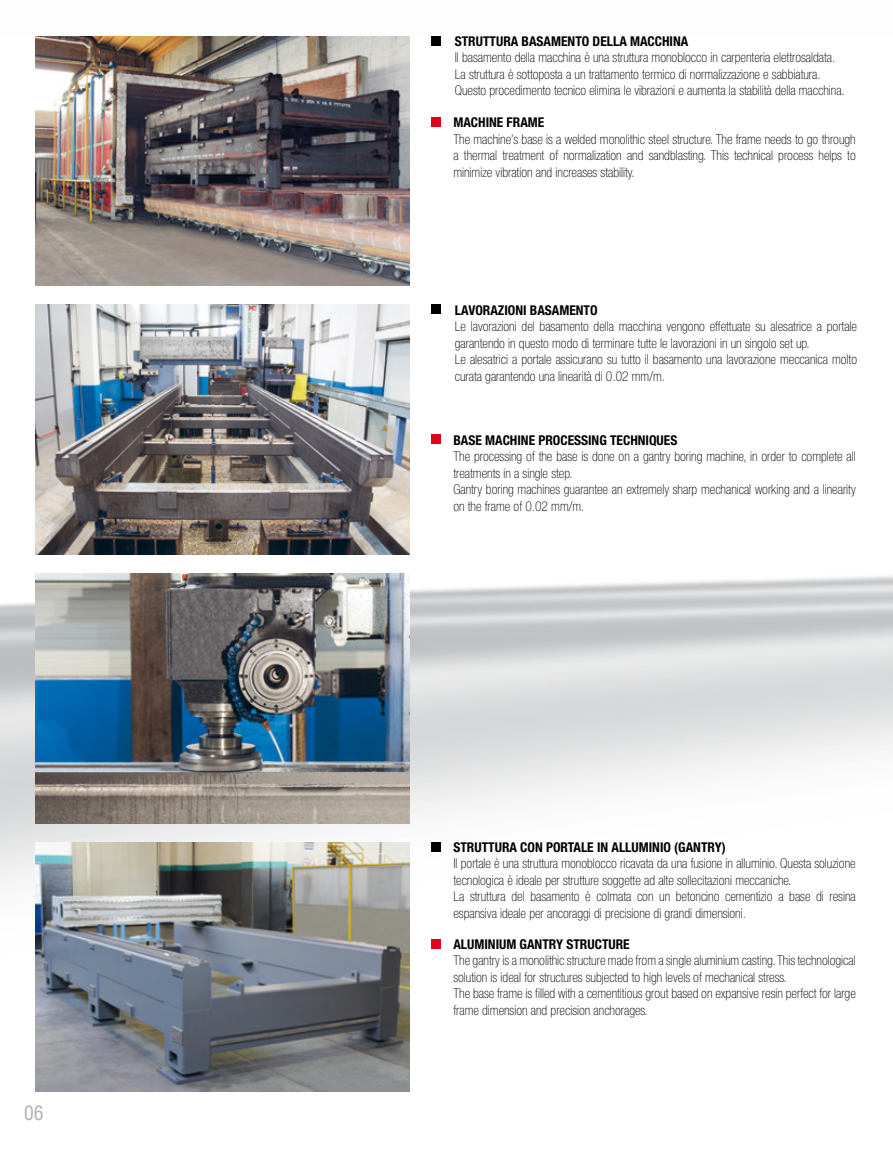
<style>
.page{position:relative;width:893px;height:1149px;background:#fff}
.page>*{position:absolute;margin:0;border:0;box-sizing:border-box;transform-origin:0 0}
.t1{font:condensed 19.5px "Helvetica";color:#b1b3b4}
.t2{font:100 condensed 13.5px/16.5px "Helvetica Neue LT Std";color:#000}
.t3{font:700 condensed 13.5px "Helvetica Neue LT Std";color:#000}
</style>
<div class="page">
<img style="left:0;top:36px;width:893px;height:1056px">
<div style="left:431px;top:118px;width:9px;height:9px;background:#e2001a"></div>
<div style="left:431px;top:36px;width:9px;height:9px;background:#000"></div>
<img style="left:36px;top:36px;width:374px;height:249px">
<img style="left:36px;top:305px;width:374px;height:249px">
<div style="left:431px;top:435px;width:9px;height:9px;background:#e2001a"></div>
<div style="left:431px;top:305px;width:9px;height:9px;background:#000"></div>
<div style="left:431px;top:938px;width:9px;height:10px;background:#e2001a"></div>
<div style="left:431px;top:842px;width:9px;height:9px;background:#000"></div>
<img style="left:36px;top:842px;width:374px;height:249px">
<img style="left:36px;top:573px;width:374px;height:249px">
<h1 class="t1" style="left:24px;top:1099px;width:21px">06</h1>
<p class="t3" style="left:455px;top:33px;width:235px">STRUTTURA BASAMENTO DELLA MACCHINA</p>
<p class="t2" style="left:455px;top:49px;width:392px">Il basamento della macchina è una struttura monoblocco in carpenteria elettrosaldata.<br>La struttura è sottoposta a un trattamento termico di normalizzazione e sabbiatura.<br>Questo procedimento tecnico elimina le vibrazioni e aumenta la stabilità della macchina.</p>
<p class="t3" style="left:453px;top:114px;width:92px">MACHINE FRAME</p>
<p class="t2" style="left:453px;top:131px;width:404px;text-align:justify">The machine’s base is a welded monolithic steel structure. The frame needs to go through a thermal treatment of normalization and sandblasting. This technical process helps to minimize vibration and increases stability.</p>
<p class="t3" style="left:455px;top:301px;width:144px">LAVORAZIONI BASAMENTO</p>
<p class="t2" style="left:455px;top:318px;width:404px">Le lavorazioni del basamento della macchina vengono effettuate su alesatrice a portale garantendo in questo modo di terminare tutte le lavorazioni in un singolo set up.<br>Le alesatrici a portale assicurano su tutto il basamento una lavorazione meccanica molto curata garantendo una linearità di 0.02 mm/m.</p>
<p class="t3" style="left:453px;top:431px;width:225px">BASE MACHINE PROCESSING TECHNIQUES</p>
<p class="t2" style="left:453px;top:448px;width:404px">The processing of the base is done on a gantry boring machine, in order to complete all treatments in a single step.<br>Gantry boring machines guarantee an extremely sharp mechanical working and a linearity on the frame of 0.02 mm/m.</p>
<p class="t3" style="left:453px;top:838px;width:274px">STRUTTURA CON PORTALE IN ALLUMINIO (GANTRY)</p>
<p class="t2" style="left:453px;top:855px;width:404px">Il portale è una struttura monoblocco ricavata da una fusione in alluminio. Questa soluzione tecnologica è ideale per strutture soggette ad alte sollecitazioni meccaniche.<br>La struttura del basamento è colmata con un betoncino cementizio a base di resina espansiva ideale per ancoraggi di precisione di grandi dimensioni.</p>
<p class="t3" style="left:453px;top:935px;width:178px">ALUMINIUM GANTRY STRUCTURE</p>
<p class="t2" style="left:453px;top:952px;width:404px">The gantry is a monolithic structure made from a single aluminium casting. This technological solution is ideal for structures subjected to high levels of mechanical stress.<br>The base frame is filled with a cementitious grout based on expansive resin perfect for large frame dimension and precision anchorages.</p>
</div>
